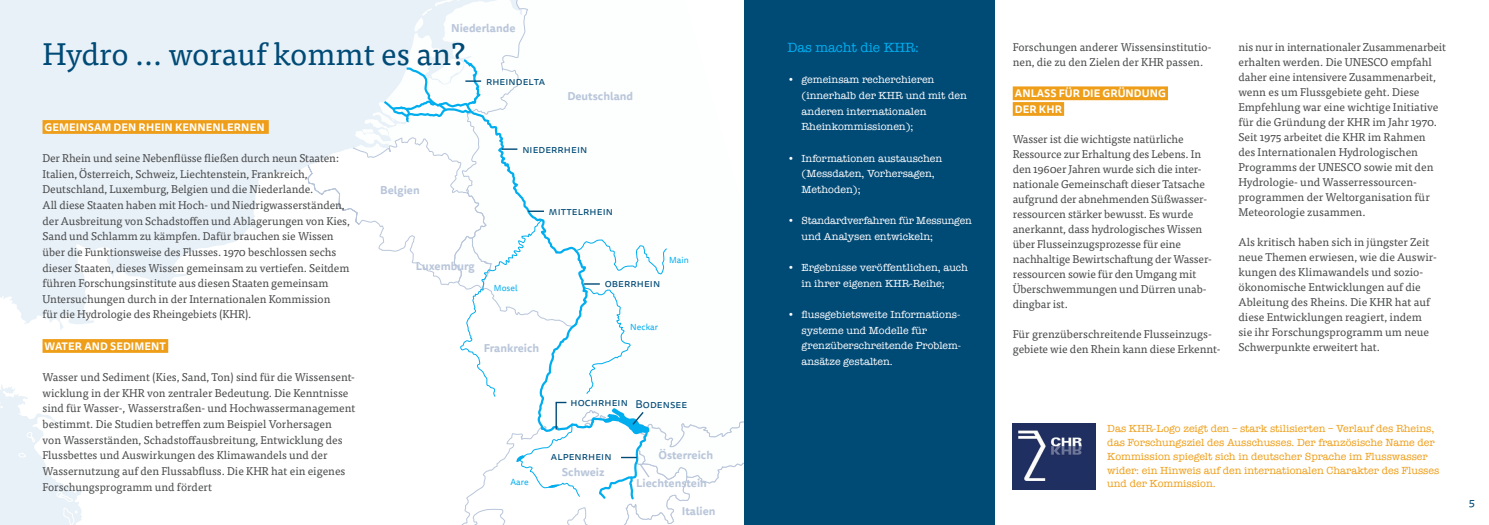
<style>
.page{position:relative;width:1489px;height:525px;background:#fff}
.page>*{position:absolute;margin:0;border:0;box-sizing:border-box;transform-origin:0 0}
.t1{font:31.25px "Tisa Pro";color:#004a76}
.t2{font:13.75px "American Typewriter";color:#00aeef}
.t3{font:11.25px/15px "Tisa Pro";letter-spacing:-.005em;color:#4b4c4d}
.t4{font:11.25px "Tisa Sans Pro";color:#004a76}
.t5{font:700 11.12px "Tisa Sans OT";color:#b9c6da}
.t6{font:11.12px "Tisa Sans OT";letter-spacing:.01em;color:#004a76}
.t7{font:10.62px/15.6px "American Typewriter";color:#fff}
.t8{font:10.62px/13.8px "American Typewriter";color:#ee9e18}
.t9{font:700 10.62px/15.6px "Tisa Sans Pro";letter-spacing:.01em;color:#fff}
.t10{font:8.75px "Tisa Sans OT";letter-spacing:.01em;color:#00aeef}
</style>
<div class="page">
<svg style="left:0;top:0;width:353px;height:524px;fill:#e8f1f8"></svg>
<svg style="left:353px;top:0;width:105px;height:58px;fill:#e8f1f8"></svg>
<svg style="left:414px;top:0;width:56px;height:32px"></svg>
<svg style="left:63px;top:507px;width:15px;height:17px"></svg>
<svg style="left:56px;top:491px;width:17px;height:10px"></svg>
<svg style="left:18px;top:452px;width:8px;height:5px"></svg>
<svg style="left:27px;top:432px;width:8px;height:10px"></svg>
<svg style="left:0;top:401px;width:3px;height:7px"></svg>
<svg style="left:229px;top:297px;width:72px;height:62px"></svg>
<div style="left:1012px;top:86px;width:155px;height:14px;background:#ee9e18"></div>
<div style="left:1012px;top:102px;width:52px;height:14px;background:#ee9e18"></div>
<div style="left:43px;top:120px;width:226px;height:14px;background:#ee9e18"></div>
<div style="left:43px;top:339px;width:125px;height:13px;background:#ee9e18"></div>
<div style="left:744px;top:0;width:250px;height:524px;background:#004a76"></div>
<img style="left:1012px;top:423px;width:83px;height:66px">
<svg style="left:307px;top:58px;width:437px;height:466px"></svg>
<p class="t5" style="left:451px;top:21px;width:66px">Niederlande</p>
<h1 class="t1" style="left:43px;top:31px;width:424px">Hydro ... worauf kommt es an?</h1>
<p class="t2" style="left:787px;top:37px;width:133px">Das macht die KHR:</p>
<p class="t7" style="left:801px;top:72px;width:167px;text-indent:-14px">• gemeinsam recherchieren (innerhalb der KHR und mit den anderen internationalen<br>Rheinkommissionen);</p>
<p class="t7" style="left:801px;top:150px;width:142px;text-indent:-14px">• Informationen austauschen (Messdaten, Vorhersagen,<br>Methoden);</p>
<p class="t7" style="left:801px;top:212px;width:172px;text-indent:-14px">• Standardverfahren für Messungen und Analysen entwickeln;</p>
<p class="t7" style="left:801px;top:259px;width:168px;text-indent:-14px">• Ergebnisse veröffentlichen, auch in ihrer eigenen KHR-Reihe;</p>
<p class="t7" style="left:801px;top:306px;width:160px;text-indent:-14px">• flussgebietsweite Informations&shy;systeme und Modelle für grenzüberschreitende Problem&shy;ansätze gestalten.</p>
<p class="t6" style="left:486px;top:74px;width:61px">rheindelta</p>
<p class="t5" style="left:567px;top:89px;width:67px">Deutschland</p>
<p class="t9" style="left:45px;top:119px;width:221px">GEMEINSAM DEN RHEIN KENNENLERNEN</p>
<p class="t3" style="left:43px;top:149px;width:309px;line-height:15.6px">Der Rhein und seine Nebenflüsse fließen durch neun Staaten:<br>Italien, Österreich, Schweiz, Liechtenstein, Frankreich, Deutschland, Luxemburg, Belgien und die Niederlande.<br>All diese Staaten haben mit Hoch- und Niedrigwasserständen, der Ausbreitung von Schadstoffen und Ablagerungen von Kies, Sand und Schlamm zu kämpfen. Dafür brauchen sie Wissen über die Funktionsweise des Flusses. 1970 beschlossen sechs dieser Staaten, dieses Wissen gemeinsam zu vertiefen. Seitdem führen Forschungsinstitute aus diesen Staaten gemeinsam Untersuchungen durch in der Internationalen Kommission<br>für die Hydrologie des Rheingebiets (KHR).</p>
<p class="t9" style="left:45px;top:338px;width:123px">WATER AND SEDIMENT</p>
<p class="t3" style="left:43px;top:368px;width:314px;line-height:15.6px">Wasser und Sediment (Kies, Sand, Ton) sind für die Wissensent&shy;wicklung in der KHR von zentraler Bedeutung. Die Kenntnisse sind für Wasser-, Wasserstraßen- und Hochwassermanagement bestimmt. Die Studien betreffen zum Beispiel Vorhersagen<br>von Wasserständen, Schadstoffausbreitung, Entwicklung des Flussbettes und Auswirkungen des Klimawandels und der Wassernutzung auf den Flussabfluss. Die KHR hat ein eigenes Forschungsprogramm und fördert</p>
<p class="t6" style="left:522px;top:142px;width:66px">niederrhein</p>
<p class="t5" style="left:380px;top:183px;width:41px">Belgien</p>
<p class="t6" style="left:549px;top:204px;width:66px">mittelrhein</p>
<p class="t10" style="left:669px;top:254px;width:21px">Main</p>
<p class="t5" style="left:416px;top:258px;width:60px">Luxemburg</p>
<p class="t6" style="left:604px;top:277px;width:57px">oberrhein</p>
<p class="t10" style="left:494px;top:282px;width:25px">Mosel</p>
<p class="t10" style="left:630px;top:322px;width:30px">Neckar</p>
<p class="t5" style="left:484px;top:341px;width:57px">Frankreich</p>
<p class="t6" style="left:570px;top:395px;width:118px">hochrhein Bodensee</p>
<p class="t5" style="left:658px;top:447px;width:56px">Österreich</p>
<p class="t6" style="left:551px;top:449px;width:62px">alpenrhein</p>
<p class="t5" style="left:561px;top:465px;width:44px">Schweiz</p>
<p class="t5" style="left:636px;top:475px;width:72px">Liechtenstein</p>
<p class="t10" style="left:510px;top:476px;width:20px">Aare</p>
<p class="t5" style="left:681px;top:503px;width:35px">Italien</p>
<p class="t3" style="left:1012px;top:38px;width:200px;line-height:15.6px">Forschungen anderer Wissensinstitutio&shy;nen, die zu den Zielen der KHR passen.</p>
<p class="t9" style="left:1014px;top:85px;width:152px">ANLASS FÜR DIE GRÜNDUNG<br>DER KHR</p>
<p class="t3" style="left:1012px;top:130px;width:201px">Wasser ist die wichtigste natürliche Ressource zur Erhaltung des Lebens. In den 1960er Jahren wurde sich die inter&shy;nationale Gemeinschaft dieser Tatsache aufgrund der abnehmenden Süßwasser&shy;ressourcen stärker bewusst. Es wurde anerkannt, dass hydrologisches Wissen über Flusseinzugsprozesse für eine nachhaltige Bewirtschaftung der Wasser&shy;ressourcen sowie für den Umgang mit Überschwemmungen und Dürren unab&shy;dingbar ist.</p>
<p class="t3" style="left:1012px;top:325px;width:209px">Für grenzüberschreitende Flusseinzugs&shy;gebiete wie den Rhein kann diese Erkennt-</p>
<p class="t3" style="left:1238px;top:39px;width:209px">nis nur in internationaler Zusammenarbeit erhalten werden. Die UNESCO empfahl daher eine intensivere Zusammenarbeit, wenn es um Flussgebiete geht. Diese Empfehlung war eine wichtige Initiative für die Gründung der KHR im Jahr 1970.<br>Seit 1975 arbeitet die KHR im Rahmen<br>des Internationalen Hydrologischen Programms der UNESCO sowie mit den Hydrologie- und Wasserressourcen&shy;programmen der Weltorganisation für Meteorologie zusammen.</p>
<p class="t3" style="left:1238px;top:234px;width:200px">Als kritisch haben sich in jüngster Zeit neue Themen erwiesen, wie die Auswir&shy;kungen des Klimawandels und sozio&shy;ökonomische Entwicklungen auf die Ableitung des Rheins. Die KHR hat auf diese Entwicklungen reagiert, indem sie ihr Forschungsprogramm um neue Schwerpunkte erweitert hat.</p>
<p class="t8" style="left:1107px;top:421px;width:333px">Das KHR-Logo zeigt den – stark stilisierten – Verlauf des Rheins, das Forschungsziel des Ausschusses. Der französische Name der Kommission spiegelt sich in deutscher Sprache im Flusswasser wider: ein Hinweis auf den internationalen Charakter des Flusses und der Kommission.</p>
<p class="t4" style="left:1468px;top:494px;width:8px">5</p>
</div>
